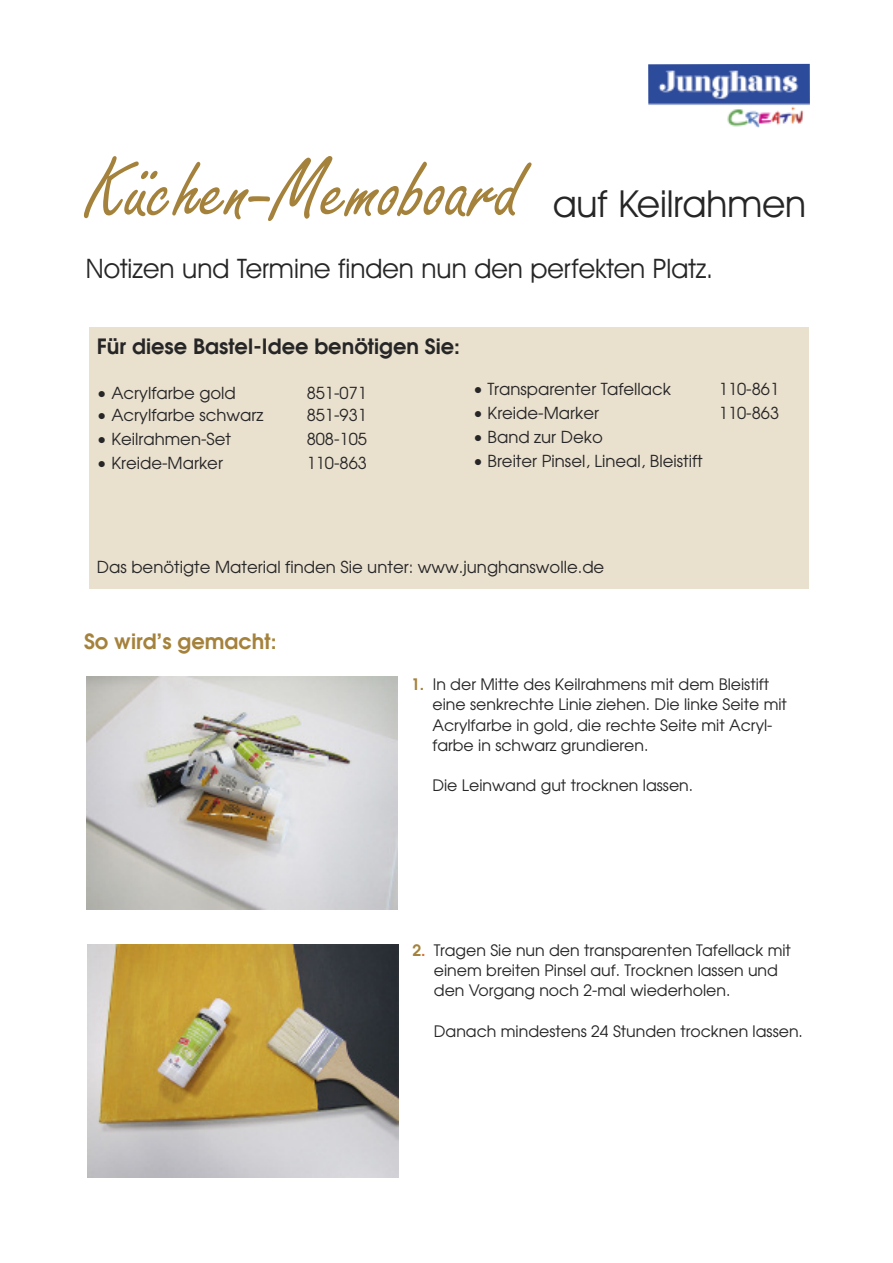
<style>
.page{position:relative;width:893px;height:1263px;background:#fff}
.page>*{position:absolute;margin:0;border:0;box-sizing:border-box;transform-origin:0 0}
.t1{font:90px "Freestyle Script";color:#a5823b}
.t2{font:37.5px "Avant Garde IT Cby BT";color:#272627}
.t3{font:27px "Avant Garde IT Cby BT";color:#272627}
.t4{font:600 21px "Avant Garde";color:#272627}
.t5{font:600 21px "Avant Garde";color:#a5823b}
.t6{font:16.5px "Avant Garde";color:#272627}
.t7{font:15.75px/20.2px "Avant Garde";color:#272627}
.s1{font-weight:600;color:#a5823b}
.s2{font-weight:600;color:#d76e2d}
</style>
<div class="page">
<img style="left:648px;top:64px;width:162px;height:63px">
<img style="left:88px;top:944px;width:310px;height:233px">
<img style="left:86px;top:677px;width:311px;height:233px">
<div style="left:89px;top:328px;width:719px;height:261px;background:#e9e0ce"></div>
<h1 class="t1" style="left:86px;top:134px;width:438px">Küchen-Memoboard</h1>
<h2 class="t2" style="left:553px;top:182px;width:255px">auf Keilrahmen</h2>
<h3 class="t3" style="left:86px;top:253px;width:629px">Notizen und Termine finden nun den perfekten Platz.</h3>
<h3 class="t4" style="left:97px;top:333px;width:365px">Für diese Bastel-Idee benötigen Sie:</h3>
<p class="t6" style="left:97px;top:382px;width:141px">• Acrylfarbe gold</p>
<p class="t6" style="left:307px;top:382px;width:62px">851-071</p>
<p class="t6" style="left:97px;top:405px;width:168px">• Acrylfarbe schwarz</p>
<p class="t6" style="left:307px;top:405px;width:62px">851-931</p>
<p class="t6" style="left:97px;top:429px;width:136px">• Keilrahmen-Set</p>
<p class="t6" style="left:307px;top:429px;width:62px">808-105</p>
<p class="t6" style="left:97px;top:453px;width:128px">• Kreide-Marker</p>
<p class="t6" style="left:307px;top:453px;width:62px">110-863</p>
<p class="t6" style="left:473px;top:379px;width:200px">• Transparenter Tafellack</p>
<p class="t6" style="left:719px;top:379px;width:62px">110-861</p>
<p class="t6" style="left:473px;top:403px;width:128px">• Kreide-Marker</p>
<p class="t6" style="left:719px;top:403px;width:62px">110-863</p>
<p class="t6" style="left:473px;top:427px;width:131px">• Band zur Deko</p>
<p class="t6" style="left:473px;top:451px;width:231px">• Breiter Pinsel, Lineal, Bleistift</p>
<p class="t6" style="left:97px;top:557px;width:509px">Das benötigte Material finden Sie unter: www.junghanswolle.de</p>
<h3 class="t5" style="left:84px;top:628px;width:194px">So wirdÊs gemacht:</h3>
<p class="t7" style="left:432px;top:674px;width:356px;text-indent:-21px"><span class="s1">1.</span> In der Mitte des Keilrahmens mit dem Bleistift eine senkrechte Linie ziehen. Die linke Seite mit Acrylfarbe in gold, die rechte Seite mit Acryl&shy;farbe in schwarz grundieren.</p>
<p class="t7" style="left:432px;top:775px;width:262px">Die Leinwand gut trocknen lassen.</p>
<p class="t7" style="left:434px;top:939px;width:359px;text-indent:-21px"><span class="s1">2</span><span class="s2">.</span> Tragen Sie nun den transparenten Tafellack mit einem breiten Pinsel auf. Trocknen lassen und den Vorgang noch 2-mal wiederholen.</p>
<p class="t7" style="left:434px;top:1020px;width:371px">Danach mindestens 24 Stunden trocknen lassen.</p>
</div>
